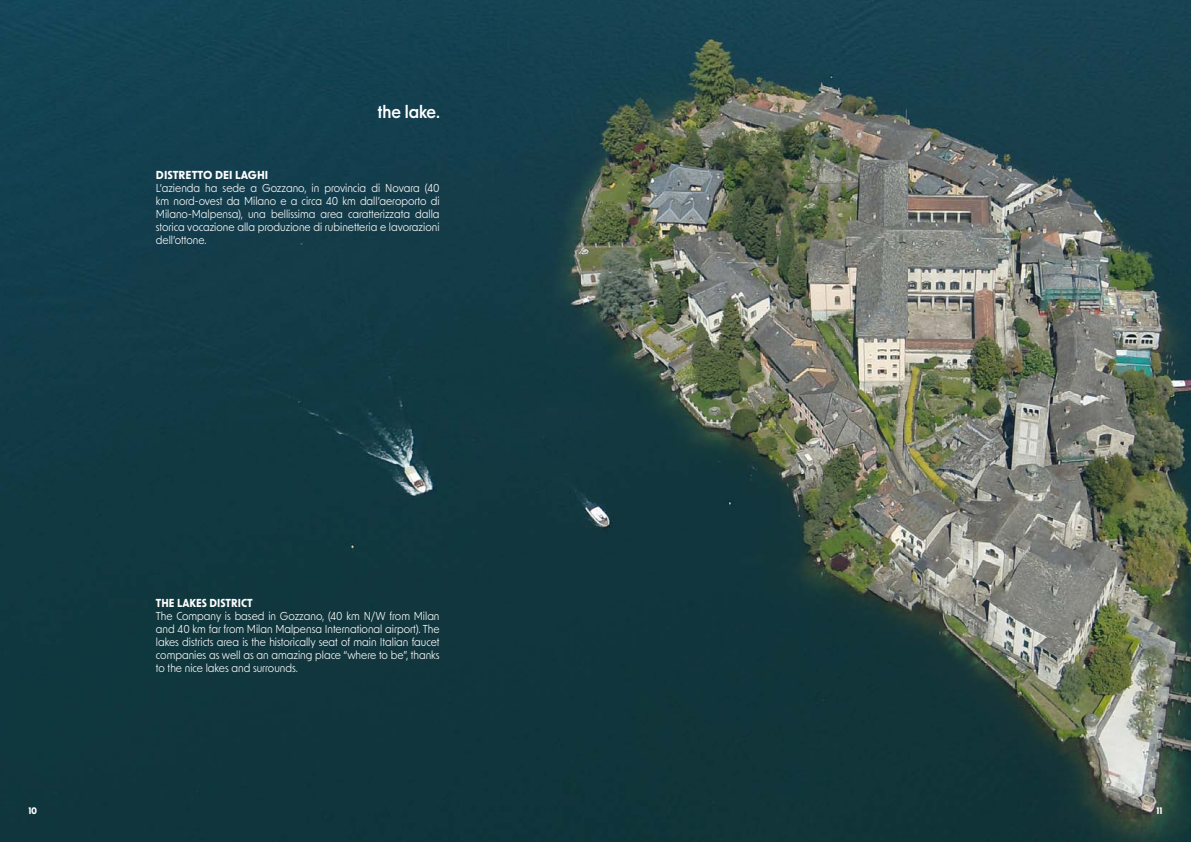
<style>
.page{position:relative;width:1191px;height:842px;background:#fff}
.page>*{position:absolute;margin:0;border:0;box-sizing:border-box;transform-origin:0 0}
.t1{font:600 17px "New Order";letter-spacing:-.005em;color:#fff;scale:.95 1}
.t2{font:11px/13px "New Order";color:#fff;text-align:justify;scale:.95 1}
.t3{font:700 11px "New Order";color:#fff}
.t4{font:700 11px "New Order";color:#fff;scale:.95 1}
.t5{font:700 9px "New Order";color:#fff}
</style>
<div class="page">
<img style="left:0;top:0;width:581px;height:842px">
<img style="left:581px;top:0;width:610px;height:842px">
<h1 class="t1" style="left:377px;top:101px;width:67px">the lake.</h1>
<p class="t3" style="left:156px;top:168px;width:114px">DISTRETTO DEI LAGHI</p>
<p class="t2" style="left:156px;top:181px;width:300px">L’azienda ha sede a Gozzano, in provincia di Novara (40 km nord-ovest da Milano e a circa 40 km dall’aeroporto di Milano-Malpensa), una bellissima area caratterizzata dalla storica vocazione alla produzione di rubinetteria e lavorazioni dell’ottone.</p>
<p class="t4" style="left:156px;top:596px;width:103px">THE LAKES DISTRICT</p>
<p class="t2" style="left:156px;top:609px;width:300px">The Company is based in Gozzano, (40 km N/W from Milan and 40 km far from Milan Malpensa International airport). The lakes districts area is the historically seat of main Italian faucet companies as well as an amazing place “where to be”, thanks to the nice lakes and surrounds.</p>
<p class="t5" style="left:28px;top:805px;width:10px">10</p>
<p class="t5" style="left:1156px;top:805px;width:7px">11</p>
</div>
